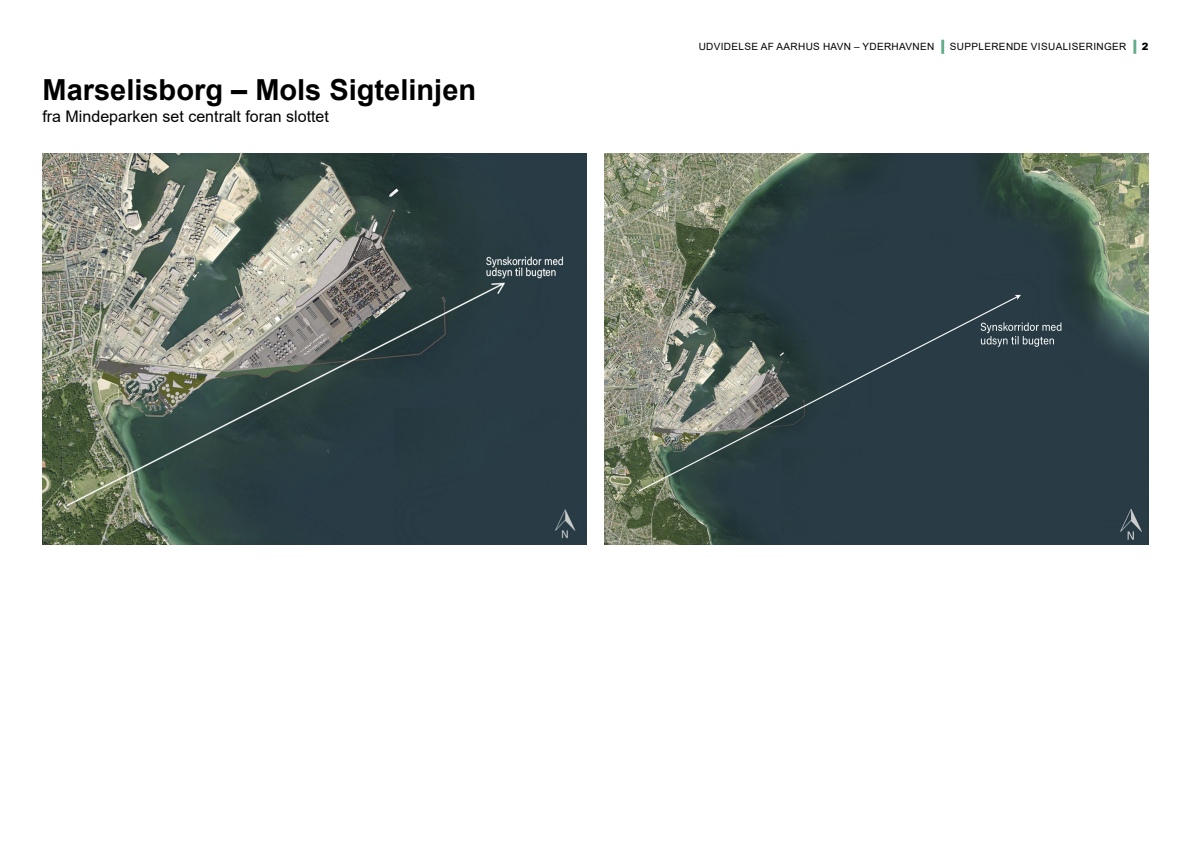
<style>
.page{position:relative;width:1191px;height:842px;background:#fff}
.page>*{position:absolute;margin:0;border:0;box-sizing:border-box;transform-origin:0 0}
.t1{font:700 29px "Arial";color:#000}
.t2{font:16px "Arial";color:#000}
.t3{font:10px "Arial";letter-spacing:.035em;color:#000}
.s1{font-weight:900;color:#64ae8b}
.s2{font-weight:900}
</style>
<div class="page">
<img style="left:43px;top:153px;width:544px;height:391px">
<img style="left:604px;top:153px;width:544px;height:391px">
<h1 class="t1" style="left:43px;top:70px;width:435px">Marselisborg – Mols Sigtelinjen</h1>
<h2 class="t2" style="left:43px;top:106px;width:288px">fra Mindeparken set centralt foran slottet</h2>
<p class="t3" style="left:698px;top:39px;width:451px">UDVIDELSE AF AARHUS HAVN – YDERHAVNEN <span class="s1">│</span> SUPPLERENDE VISUALISERINGER <span class="s1">│</span> <span class="s2">2</span></p>
</div>
